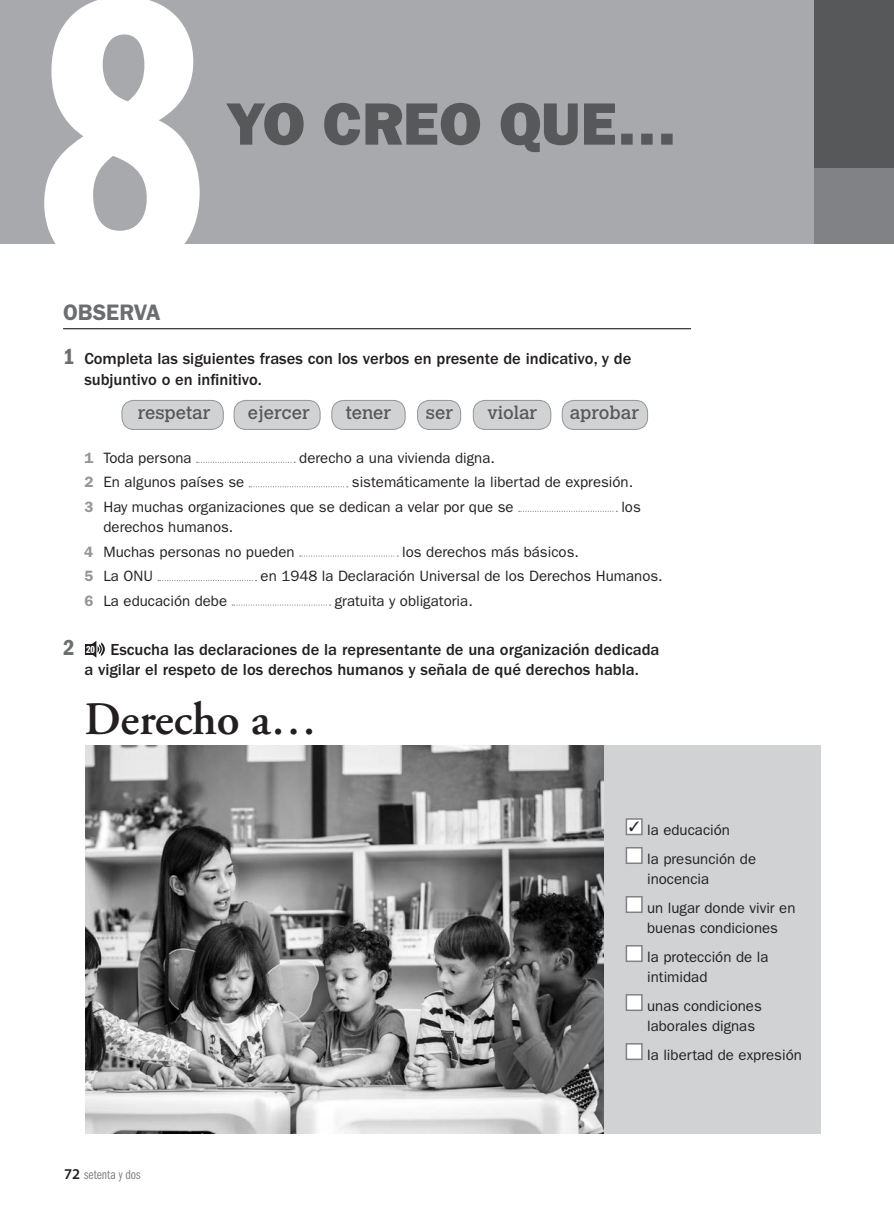
<style>
.page{position:relative;width:894px;height:1212px;background:#fff}
.page>*{position:absolute;margin:0;border:0;box-sizing:border-box;transform-origin:0 0}
.t1{font:400.5px "ITC Franklin Gothic Std Dm Cp";color:#fff}
.t2{font:60px "ITC Franklin Gothic Std Hvy";color:#57585a}
.t3{font:600 46.5px "Adobe Garamond Pro";color:#231f20}
.t4{font:600 22.5px "ITC Franklin Gothic Std";color:#6c6d70}
.t5{font:18px "Calvert MT Std";color:#57585a}
.t6{font:500 16.5px/20.2px "ITC Franklin Gothic Std";color:#231f20}
.t7{font:15px/28.8px "ITC Franklin Gothic Std";color:#231f20}
.t8{font:13.5px "ITC Franklin Gothic Std Bk Cp";color:#808285}
.s1{font-family:"ITC Franklin Gothic Std Dm Cd";font-weight:400;font-size:22.5px;color:#6c6d70}
.s2{font-weight:600;color:#939598}
.s3{font-family:"ITC Franklin Gothic Std Dm Cp";font-weight:400;font-size:10.5px;color:#fff}
.s4{font-family:"Myriad Pro";font-weight:600;font-size:15px;color:#231f20}
</style>
<div class="page">
<div style="left:802px;top:14px;width:91px;height:230px;background:#808285"></div>
<div style="left:802px;top:0;width:91px;height:168px;background:#57585a"></div>
<hr style="left:63px;top:328px;width:628px;height:1px;background:#231f20">
<div style="left:0;top:0;width:813px;height:244px;background:#a8a9ad"></div>
<img style="left:85px;top:745px;width:519px;height:388px">
<div style="left:417px;top:400px;width:43px;height:29px;background:#d1d2d4;border-radius:12px"></div>
<div style="left:417px;top:400px;width:44px;height:30px;border:1px solid #939598;border-radius:12px"></div>
<div style="left:562px;top:400px;width:85px;height:29px;background:#d1d2d4;border-radius:12px"></div>
<div style="left:562px;top:400px;width:86px;height:30px;border:1px solid #939598;border-radius:12px"></div>
<div style="left:332px;top:400px;width:73px;height:29px;background:#d1d2d4;border-radius:12px"></div>
<div style="left:331px;top:400px;width:74px;height:30px;border:1px solid #939598;border-radius:12px"></div>
<div style="left:473px;top:400px;width:78px;height:29px;background:#d1d2d4;border-radius:12px"></div>
<div style="left:473px;top:400px;width:78px;height:30px;border:1px solid #939598;border-radius:12px"></div>
<div style="left:122px;top:400px;width:101px;height:29px;background:#d1d2d4;border-radius:12px"></div>
<div style="left:122px;top:400px;width:102px;height:30px;border:1px solid #939598;border-radius:12px"></div>
<div style="left:234px;top:400px;width:86px;height:29px;background:#d1d2d4;border-radius:12px"></div>
<div style="left:234px;top:400px;width:86px;height:30px;border:1px solid #939598;border-radius:12px"></div>
<svg style="left:197px;top:462px;width:98px;height:1px"></svg>
<svg style="left:249px;top:486px;width:99px;height:1px"></svg>
<svg style="left:519px;top:511px;width:98px;height:1px"></svg>
<svg style="left:300px;top:555px;width:98px;height:1px"></svg>
<svg style="left:158px;top:580px;width:98px;height:1px"></svg>
<svg style="left:232px;top:604px;width:99px;height:1px"></svg>
<svg style="left:85px;top:640px;width:21px;height:17px"></svg>
<div style="left:604px;top:745px;width:217px;height:388px;background:#d1d2d4"></div>
<div style="left:626px;top:819px;width:16px;height:15px;background:#fff"></div>
<div style="left:625px;top:818px;width:17px;height:17px;border:2px solid #808285"></div>
<div style="left:625px;top:847px;width:17px;height:17px;background:#fff;border:2px solid #808285"></div>
<div style="left:625px;top:896px;width:17px;height:17px;background:#fff;border:2px solid #808285"></div>
<div style="left:625px;top:945px;width:17px;height:17px;background:#fff;border:2px solid #808285"></div>
<div style="left:625px;top:994px;width:17px;height:17px;background:#fff;border:2px solid #808285"></div>
<div style="left:625px;top:1043px;width:17px;height:17px;background:#fff;border:2px solid #808285"></div>
<h1 class="t1" style="left:37px;top:-85px;width:172px">8</h1>
<h3 class="t4" style="left:63px;top:299px;width:99px">OBSERVA</h3>
<h2 class="t2" style="left:226px;top:89px;width:452px">YO CREO QUE…</h2>
<p class="t6" style="left:84px;top:349px;width:548px;text-indent:-21px"><span class="s1">1</span> Completa las siguientes frases con los verbos en presente de indicativo, y de subjuntivo o en infinitivo.</p>
<p class="t5" style="left:138px;top:403px;width:74px">respetar</p>
<p class="t5" style="left:248px;top:403px;width:63px">ejercer</p>
<p class="t5" style="left:346px;top:403px;width:47px">tener</p>
<p class="t5" style="left:426px;top:403px;width:29px">ser</p>
<p class="t5" style="left:487px;top:403px;width:51px">violar</p>
<p class="t5" style="left:570px;top:403px;width:71px">aprobar</p>
<p class="t7" style="left:84px;top:443px;width:109px"><span class="s2">1</span> Toda persona</p>
<p class="t7" style="left:299px;top:443px;width:197px">derecho a una vivienda digna.</p>
<p class="t7" style="left:84px;top:468px;width:161px"><span class="s2">2</span> En algunos países se</p>
<p class="t7" style="left:84px;top:470px;width:550px;line-height:24.5px;text-indent:267px">sistemáticamente la libertad de expresión.<br><span class="s2">3</span> Hay muchas organizaciones que se dedican a velar por que se</p>
<p class="t7" style="left:621px;top:492px;width:21px">los</p>
<p class="t7" style="left:84px;top:515px;width:212px;line-height:24.5px;text-indent:19px">derechos humanos.<br><span class="s2">4</span> Muchas personas no pueden</p>
<p class="t7" style="left:402px;top:537px;width:178px">los derechos más básicos.</p>
<p class="t7" style="left:84px;top:562px;width:70px"><span class="s2">5</span> La ONU</p>
<p class="t7" style="left:261px;top:562px;width:403px">en 1948 la Declaración Universal de los Derechos Humanos.</p>
<p class="t7" style="left:84px;top:586px;width:144px"><span class="s2">6</span> La educación debe</p>
<p class="t7" style="left:335px;top:586px;width:139px">gratuita y obligatoria.</p>
<p class="t6" style="left:63px;top:639px;width:598px;text-align:center"><span class="s1">2</span> <span class="s3">20</span> Escucha las declaraciones de la representante de una organización dedicada a vigilar el respeto de los derechos humanos y señala de qué derechos habla.</p>
<h3 class="t3" style="left:84px;top:692px;width:234px">Derecho a…</h3>
<p class="t8" style="left:64px;top:1167px;width:78px"><span class="s4">72</span> setenta y dos</p>
<p class="t7" style="left:647px;top:816px;width:110px;text-indent:-18px">✓ la educación<br>la presunción de</p>
<p class="t7" style="left:647px;top:865px;width:150px">inocencia<br>un lugar donde vivir en</p>
<p class="t7" style="left:647px;top:914px;width:132px">buenas condiciones la protección de la</p>
<p class="t7" style="left:647px;top:963px;width:116px">intimidad<br>unas condiciones</p>
<p class="t7" style="left:647px;top:1012px;width:156px">laborales dignas<br>la libertad de expresión</p>
</div>
